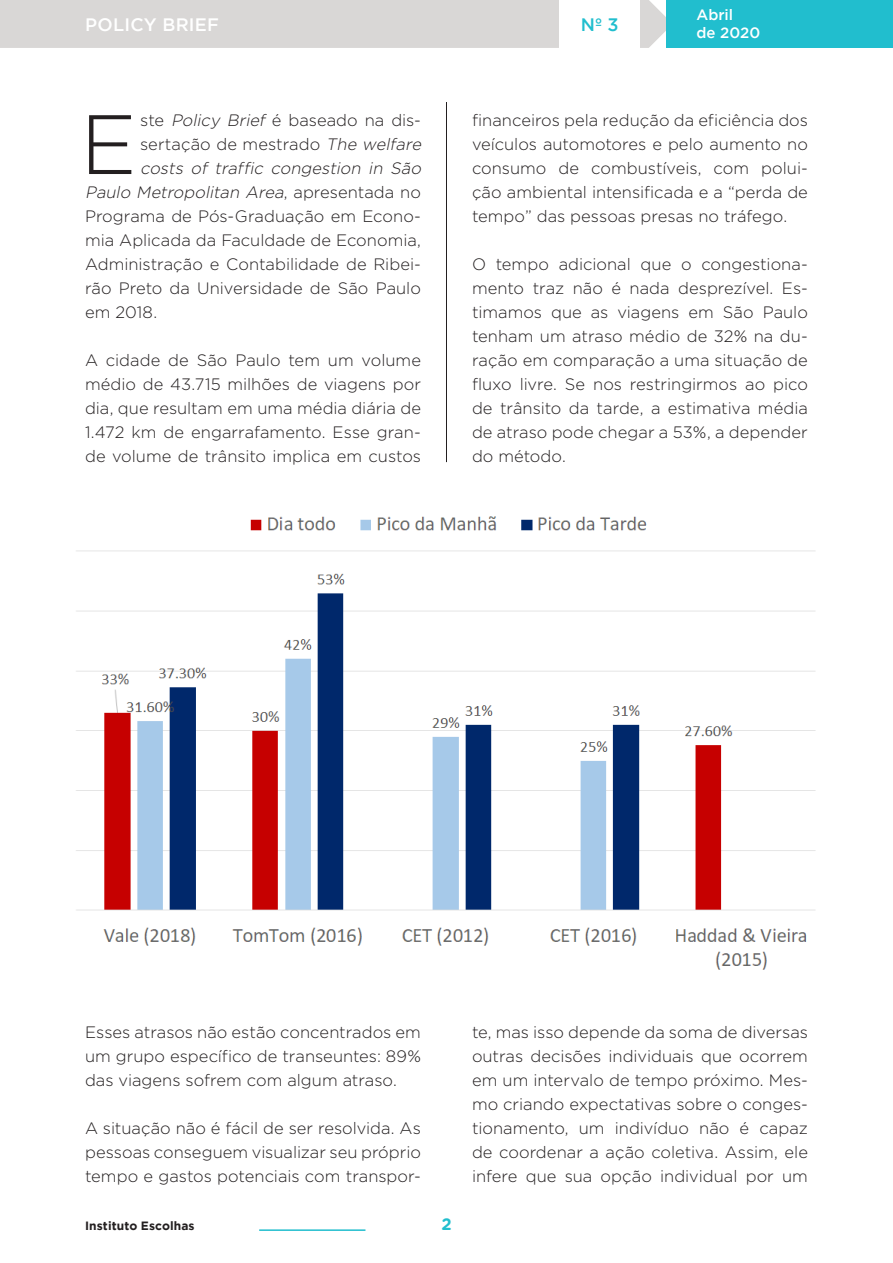
<style>
.page{position:relative;width:893px;height:1263px;background:#fff}
.page>*{position:absolute;margin:0;border:0;box-sizing:border-box;transform-origin:0 0}
.BODY_TXT{font:300 84px "Gotham";color:#231f20}
.t1{font:500 18px "Gotham";letter-spacing:.015em;color:#fff}
.t2{font:500 18px "Gotham";color:#21bece}
.BODY_TXT-2{font:300 16.5px/24px "Gotham";color:#231f20;text-align:justify}
.BODY_TXT-3{font:italic 300 16.5px "Gotham";color:#231f20}
.BODY_TXT-4{font:700 16.5px "Gotham Rounded";color:#21bece}
.t3{font:500 15px "Gotham";color:#fff}
.BODY_TXT-5{font:700 12px "Gotham";letter-spacing:.01em;color:#231f20}
.s1{font-style:italic}
.s2{font-style:normal}
</style>
<div class="page">
<img style="left:76px;top:516px;width:740px;height:454px">
<hr style="left:446px;top:102px;width:1px;height:360px;background:#231f20">
<div style="left:0;top:0;width:667px;height:48px;background:#d9d7d6"></div>
<div style="left:667px;top:0;width:226px;height:48px;background:#21bece"></div>
<div style="left:560px;top:0;width:80px;height:72px;background:#fff"></div>
<hr style="left:259px;top:1229px;width:106px;height:2px;background:#21bece">
<p class="t1" style="left:85px;top:14px;width:135px">POLICY BRIEF</p>
<p class="BODY_TXT-2" style="left:140px;top:108px;width:282px">ste <span class="s1">Policy Brief</span> é baseado na dis-</p>
<p class="BODY_TXT-2" style="left:140px;top:132px;width:286px">sertação de mestrado <span class="s1">The welfare</span></p>
<p class="BODY_TXT-3" style="left:140px;top:159px;width:286px">costs of traffic congestion in São</p>
<p class="BODY_TXT-3" style="left:85px;top:183px;width:337px">Paulo Metropolitan Area<span class="s2">, a p re s e n t a d a n o</span></p>
<p class="BODY_TXT-2" style="left:85px;top:204px;width:337px">Programa de Pós-Graduação em Econo-</p>
<p class="BODY_TXT-2" style="left:85px;top:228px;width:337px">mia Aplicada da Faculdade de Economia,</p>
<p class="BODY_TXT-2" style="left:85px;top:252px;width:337px">Administração e Contabilidade de Ribei-</p>
<p class="BODY_TXT-2" style="left:85px;top:276px;width:337px">rão Preto da Universidade de São Paulo</p>
<p class="BODY_TXT-2" style="left:85px;top:300px;width:74px">em 2018.</p>
<p class="BODY_TXT-2" style="left:85px;top:348px;width:337px">A cidade de São Paulo tem um volume médio de 43.715 milhões de viagens por dia, que resultam em uma média diária de 1.472 km de engarrafamento. Esse gran&shy;de volume de trânsito implica em custos</p>
<p class="BODY_TXT" style="left:80px;top:99px;width:58px">E</p>
<p class="t2" style="left:581px;top:14px;width:39px">Nº 3</p>
<p class="t3" style="left:696px;top:7px;width:38px">Abril</p>
<p class="t3" style="left:696px;top:25px;width:65px">de 2020</p>
<p class="BODY_TXT-2" style="left:472px;top:108px;width:337px">financeiros pela redução da eficiência dos veículos automotores e pelo aumento no consumo de combustíveis, com polui&shy;ção ambiental intensificada e a “perda de tempo” das pessoas presas no tráfego.</p>
<p class="BODY_TXT-2" style="left:472px;top:252px;width:337px">O tempo adicional que o congestiona&shy;mento traz não é nada desprezível. Es&shy;timamos que as viagens em São Paulo tenham um atraso médio de 32% na du&shy;ração em comparação a uma situação de fluxo livre. Se nos restringirmos ao pico de trânsito da tarde, a estimativa média de atraso pode chegar a 53%, a depender do método.</p>
<p class="BODY_TXT-2" style="left:85px;top:1020px;width:337px">Esses atrasos não estão concentrados em um grupo específico de transeuntes: 89% das viagens sofrem com algum atraso.</p>
<p class="BODY_TXT-2" style="left:85px;top:1116px;width:337px">A situação não é fácil de ser resolvida. As pessoas conseguem visualizar seu próprio tempo e gastos potenciais com transpor-</p>
<p class="BODY_TXT-5" style="left:85px;top:1219px;width:111px">Instituto Escolhas</p>
<p class="BODY_TXT-4" style="left:441px;top:1212px;width:12px">2</p>
<p class="BODY_TXT-2" style="left:472px;top:1020px;width:337px">te, mas isso depende da soma de diversas outras decisões individuais que ocorrem em um intervalo de tempo próximo. Mes&shy;mo criando expectativas sobre o conges&shy;tionamento, um indivíduo não é capaz de coordenar a ação coletiva. Assim, ele infere que sua opção individual por um</p>
</div>
